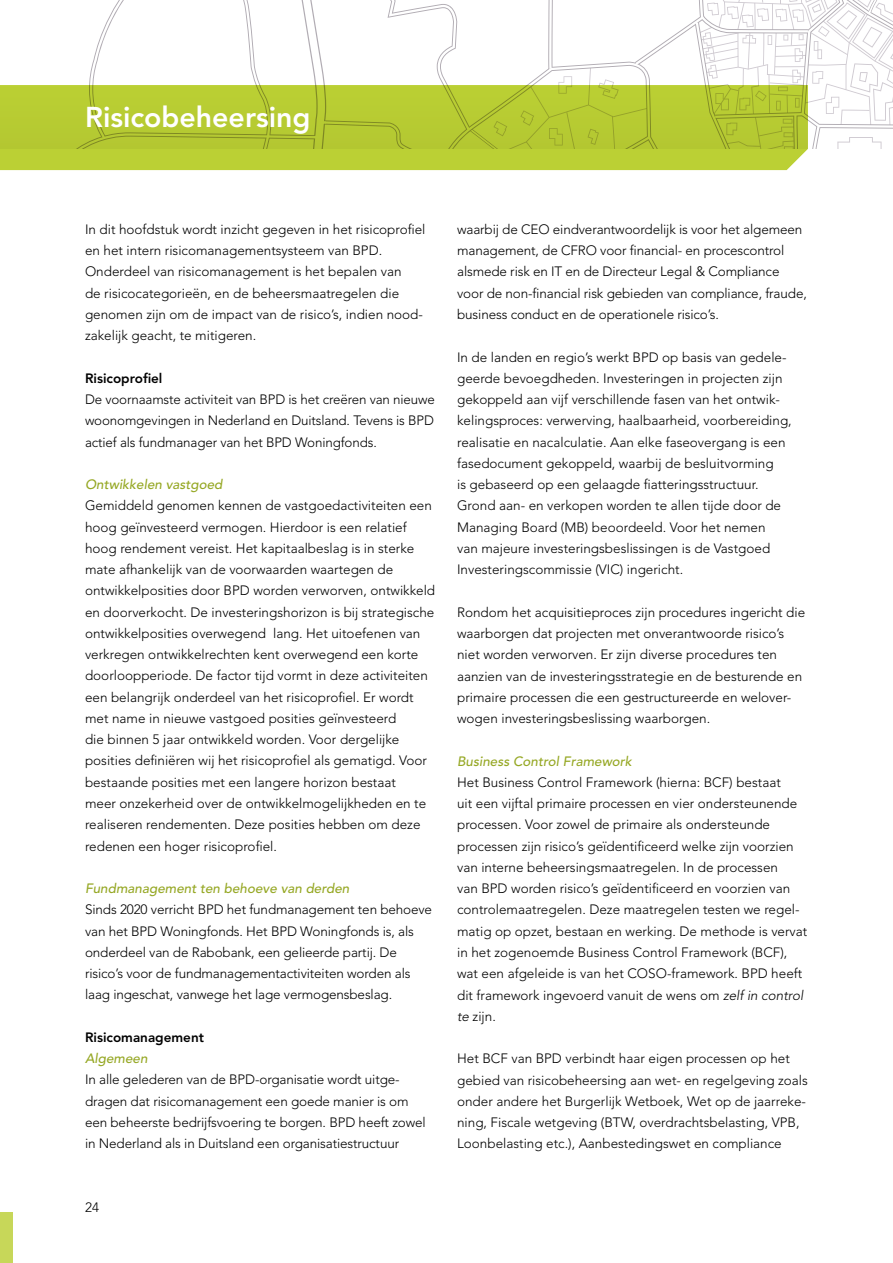
<style>
.page{position:relative;width:893px;height:1263px;background:#fff}
.page>*{position:absolute;margin:0;border:0;box-sizing:border-box;transform-origin:0 0}
.t1{font:800 28.5px "Avenir LT Std";color:#fff}
.t2{font:300 13.5px/21.3px "Avenir LT Std";color:#000}
.t3{font:italic 500 13.5px "Avenir LT Std";color:#96a825}
.t4{font:800 13.5px "Avenir LT Std";color:#000}
.s1{font-style:italic}
</style>
<div class="page">
<svg style="left:89px;top:0;width:227px;height:85px"></svg>
<svg style="left:322px;top:0;width:571px;height:149px"></svg>
<svg style="left:0;top:85px;width:808px;height:85px;background:#b6ca32"></svg>
<div style="left:0;top:1212px;width:13px;height:51px;background:#c7d759"></div>
<h1 class="t1" style="left:85px;top:100px;width:227px">Risicobeheersing</h1>
<p class="t2" style="left:85px;top:219px;width:342px">In dit hoofdstuk wordt inzicht gegeven in het risicoprofiel en het intern risicomanagementsysteem van BPD.<br>Onderdeel van risicomanagement is het bepalen van<br>de risicocategorieën, en de beheersmaatregelen die genomen zijn om de impact van de risico’s, indien nood&shy;zakelijk geacht, te mitigeren.</p>
<p class="t4" style="left:85px;top:370px;width:79px">Risicoprofiel</p>
<p class="t2" style="left:85px;top:389px;width:351px;text-align:justify">De voornaamste activiteit van BPD is het creëren van nieuwe woonomgevingen in Nederland en Duitsland. Tevens is BPD actief als fundmanager van het BPD Woningfonds.</p>
<p class="t3" style="left:85px;top:477px;width:139px">Ontwikkelen vastgoed</p>
<p class="t2" style="left:85px;top:495px;width:352px">Gemiddeld genomen kennen de vastgoedactiviteiten een hoog geïnvesteerd vermogen. Hierdoor is een relatief hoog rendement vereist. Het kapitaalbeslag is in sterke mate afhankelijk van de voorwaarden waartegen de ontwikkelposities door BPD worden verworven, ontwikkeld en doorverkocht. De investeringshorizon is bij strategische ontwikkelposities overwegend lang. Het uitoefenen van verkregen ontwikkelrechten kent overwegend een korte doorloopperiode. De factor tijd vormt in deze activiteiten een belangrijk onderdeel van het risicoprofiel. Er wordt met name in nieuwe vastgoed posities geïnvesteerd<br>die binnen 5 jaar ontwikkeld worden. Voor dergelijke posities definiëren wij het risicoprofiel als gematigd. Voor bestaande posities met een langere horizon bestaat<br>meer onzekerheid over de ontwikkelmogelijkheden en te realiseren rendementen. Deze posities hebben om deze redenen een hoger risicoprofiel.</p>
<p class="t3" style="left:85px;top:880px;width:266px">Fundmanagement ten behoeve van derden</p>
<p class="t2" style="left:85px;top:899px;width:349px">Sinds 2020 verricht BPD het fundmanagement ten behoeve van het BPD Woningfonds. Het BPD Woningfonds is, als onderdeel van de Rabobank, een gelieerde partij. De risico’s voor de fundmanagementactiviteiten worden als laag ingeschat, vanwege het lage vermogensbeslag.</p>
<p class="t4" style="left:85px;top:1029px;width:121px">Risicomanagement</p>
<p class="t3" style="left:85px;top:1051px;width:64px">Algemeen</p>
<p class="t2" style="left:85px;top:1069px;width:342px">In alle gelederen van de BPD-organisatie wordt uitge&shy;dragen dat risicomanagement een goede manier is om een beheerste bedrijfsvoering te borgen. BPD heeft zowel in Nederland als in Duitsland een organisatiestructuur</p>
<p class="t2" style="left:85px;top:1197px;width:16px">24</p>
<p class="t2" style="left:457px;top:219px;width:351px">waarbij de CEO eindverantwoordelijk is voor het algemeen management, de CFRO voor financial- en procescontrol alsmede risk en IT en de Directeur Legal &amp; Compliance voor de non-financial risk gebieden van compliance, fraude, business conduct en de operationele risico’s.</p>
<p class="t2" style="left:457px;top:346px;width:336px">In de landen en regio’s werkt BPD op basis van gedele&shy;geerde bevoegdheden. Investeringen in projecten zijn gekoppeld aan vijf verschillende fasen van het ontwik&shy;kelingsproces: verwerving, haalbaarheid, voorbereiding, realisatie en nacalculatie. Aan elke faseovergang is een fasedocument gekoppeld, waarbij de besluitvorming<br>is gebaseerd op een gelaagde fiatteringsstructuur.<br>Grond aan- en verkopen worden te allen tijde door de Managing Board (MB) beoordeeld. Voor het nemen<br>van majeure investeringsbeslissingen is de Vastgoed Investeringscommissie (VIC) ingericht.</p>
<p class="t2" style="left:457px;top:601px;width:350px">Rondom het acquisitieproces zijn procedures ingericht die waarborgen dat projecten met onverantwoorde risico’s niet worden verworven. Er zijn diverse procedures ten aanzien van de investeringsstrategie en de besturende en primaire processen die een gestructureerde en welover&shy;wogen investeringsbeslissing waarborgen.</p>
<p class="t3" style="left:457px;top:753px;width:176px">Business Control Framework</p>
<p class="t2" style="left:457px;top:772px;width:352px">Het Business Control Framework (hierna: BCF) bestaat<br>uit een vijftal primaire processen en vier ondersteunende processen. Voor zowel de primaire als ondersteunde processen zijn risico’s geïdentificeerd welke zijn voorzien van interne beheersingsmaatregelen. In de processen<br>van BPD worden risico’s geïdentificeerd en voorzien van controlemaatregelen. Deze maatregelen testen we regel&shy;matig op opzet, bestaan en werking. De methode is vervat in het zogenoemde Business Control Framework (BCF), wat een afgeleide is van het COSO-framework. BPD heeft dit framework ingevoerd vanuit de wens om <span class="s1">zelf in control te</span> zijn.</p>
<p class="t2" style="left:457px;top:1048px;width:352px">Het BCF van BPD verbindt haar eigen processen op het gebied van risicobeheersing aan wet- en regelgeving zoals onder andere het Burgerlijk Wetboek, Wet op de jaarreke&shy;ning, Fiscale wetgeving (BTW, overdrachtsbelasting, VPB, Loonbelasting etc.), Aanbestedingswet en compliance</p>
</div>
